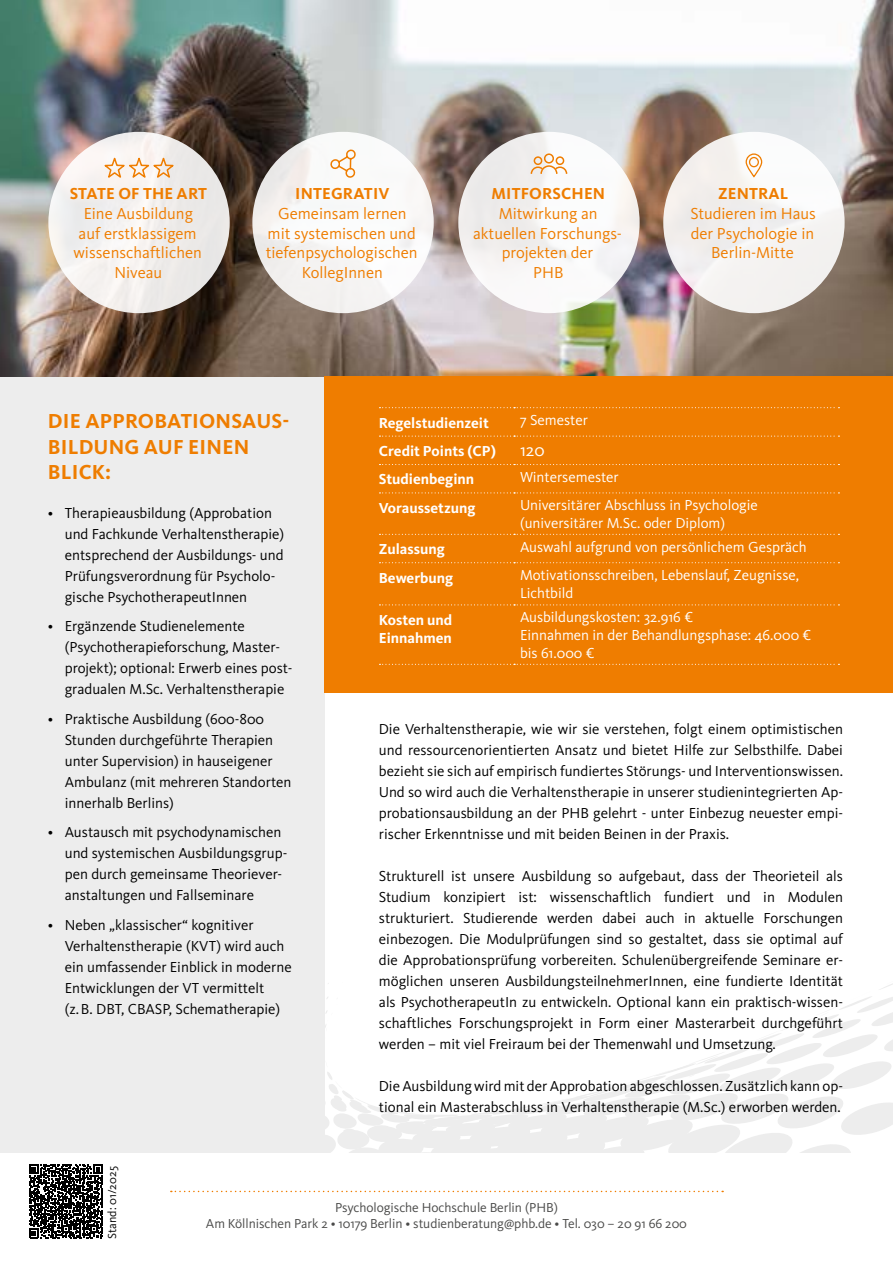
<style>
.page{position:relative;width:893px;height:1263px;background:#fff}
.page>*{position:absolute;margin:0;border:0;box-sizing:border-box;transform-origin:0 0}
.t1{font:700 21px/25.2px "Kievit OT";letter-spacing:.01em;color:#ef7d00}
.t2{font:18px "Kievit OT";color:#fff}
.t3{font:16.5px/19.8px "Kievit OT";color:#ef7d00;text-align:center}
.t4{font:700 16.5px "Kievit OT";letter-spacing:.01em;color:#ef7d00}
.t5{font:15px/21px "Kievit OT";color:#000}
.t6{font:15px/18px "Kievit OT";color:#fff}
.t7{font:700 15px/18px "Kievit OT";color:#fff}
.t8{font:13.5px/16.2px "Kievit OT";letter-spacing:-.005em;color:#4a4a49;text-align:center}
.t9{font:12px "Kievit OT";color:#000}
</style>
<div class="page">
<svg style="left:171px;top:1191px;width:552px;height:1px"></svg>
<svg style="left:29px;top:1164px;width:74px;height:74px"></svg>
<div style="left:0;top:376px;width:324px;height:776px;background:#ededed"></div>
<svg style="left:324px;top:978px;width:569px;height:174px"></svg>
<img style="left:0;top:0;width:893px;height:376px">
<div style="left:48px;top:132px;width:182px;height:181px;background:#f0eeed;border-radius:50%"></div>
<div style="left:458px;top:132px;width:182px;height:181px;background:linear-gradient(to right,#efeeed,#faf9f8);border-radius:50%"></div>
<div style="left:252px;top:132px;width:182px;height:181px;background:linear-gradient(to right,#efedec,#fcfcfc);border-radius:50%"></div>
<div style="left:663px;top:132px;width:182px;height:181px;background:#f4f1f0;border-radius:50%"></div>
<div style="left:746px;top:153px;width:16px;height:24px;border:1px solid #ef7d00;border-radius:8px"></div>
<div style="left:749px;top:157px;width:10px;height:10px;border:1px solid #ef7d00;border-radius:50%"></div>
<div style="left:324px;top:376px;width:569px;height:317px;background:#ef7d00"></div>
<svg style="left:379px;top:407px;width:460px;height:1px"></svg>
<svg style="left:379px;top:436px;width:460px;height:1px"></svg>
<svg style="left:379px;top:464px;width:460px;height:1px"></svg>
<svg style="left:379px;top:492px;width:460px;height:1px"></svg>
<svg style="left:379px;top:534px;width:460px;height:1px"></svg>
<svg style="left:379px;top:562px;width:460px;height:1px"></svg>
<svg style="left:379px;top:604px;width:460px;height:1px"></svg>
<svg style="left:379px;top:664px;width:460px;height:1px"></svg>
<svg style="left:101px;top:157px;width:73px;height:24px"></svg>
<div style="left:534px;top:156px;width:8px;height:9px;border:2px solid #ef7d00;border-radius:50%"></div>
<div style="left:556px;top:156px;width:8px;height:9px;border:2px solid #ef7d00;border-radius:50%"></div>
<div style="left:544px;top:153px;width:10px;height:11px;border:2px solid #ef7d00;border-radius:50%"></div>
<svg style="left:530px;top:165px;width:38px;height:10px"></svg>
<svg style="left:328px;top:148px;width:30px;height:32px"></svg>
<p class="t4" style="left:70px;top:184px;width:139px">STATE OF THE ART</p>
<p class="t3" style="left:73px;top:204px;width:130px">Eine Ausbildung auf erstklassigem wissenschaftlichen<br>Niveau</p>
<p class="t4" style="left:295px;top:184px;width:96px">INTEGRATIV</p>
<p class="t3" style="left:266px;top:204px;width:153px">Gemeinsam lernen mit systemischen und tiefenpsychologischen<br>KollegInnen</p>
<p class="t4" style="left:491px;top:184px;width:115px">MITFORSCHEN</p>
<p class="t3" style="left:473px;top:204px;width:151px">Mitwirkung an aktuellen Forschungs&shy;projekten der<br>PHB</p>
<p class="t4" style="left:718px;top:184px;width:72px">ZENTRAL</p>
<p class="t3" style="left:691px;top:204px;width:127px">Studieren im Haus der Psychologie in<br>Berlin-Mitte</p>
<h1 class="t1" style="left:48px;top:409px;width:243px">DIE APPROBATIONSAUS-<br>BILDUNG AUF EINEN<br>BLICK:</h1>
<p class="t5" style="left:65px;top:503px;width:221px;text-indent:-17px">• Therapieausbildung (Approbation und Fachkunde Verhaltenstherapie) entsprechend der Ausbildungs- und Prüfungsverordnung für Psycholo&shy;gische PsychotherapeutInnen</p>
<p class="t5" style="left:65px;top:616px;width:229px;text-indent:-17px">• Ergänzende Studienelemente (Psychotherapieforschung, Master&shy;projekt); optional: Erwerb eines post&shy;gradualen M.Sc. Verhaltenstherapie</p>
<p class="t5" style="left:65px;top:709px;width:228px;text-indent:-17px">• Praktische Ausbildung (600-800<br>Stunden durchgeführte Therapien unter Supervision) in hauseigener<br>Ambulanz (mit mehreren Standorten innerhalb Berlins)</p>
<p class="t5" style="left:65px;top:822px;width:224px;text-indent:-17px">• Austausch mit psychodynamischen und systemischen Ausbildungsgrup&shy;pen durch gemeinsame Theoriever&shy;anstaltungen und Fallseminare</p>
<p class="t5" style="left:65px;top:915px;width:228px;text-indent:-17px">• Neben „klassischer“ kognitiver Verhaltenstherapie (KVT) wird auch ein umfassender Einblick in moderne Entwicklungen der VT vermittelt (z.B. DBT, CBASP, Schematherapie)</p>
<p class="t7" style="left:379px;top:414px;width:112px">Regelstudienzeit</p>
<p class="t6" style="left:520px;top:411px;width:69px">7 Semester</p>
<p class="t7" style="left:379px;top:442px;width:119px">Credit Points (CP)</p>
<p class="t2" style="left:520px;top:440px;width:26px">120</p>
<p class="t7" style="left:379px;top:470px;width:97px">Studienbeginn</p>
<p class="t6" style="left:520px;top:468px;width:100px">Wintersemester</p>
<p class="t7" style="left:379px;top:499px;width:98px">Voraussetzung</p>
<p class="t6" style="left:520px;top:496px;width:239px">Universitärer Abschluss in Psychologie (universitärer M.Sc. oder Diplom)</p>
<p class="t7" style="left:379px;top:540px;width:67px">Zulassung</p>
<p class="t6" style="left:520px;top:538px;width:288px">Auswahl aufgrund von persönlichem Gespräch</p>
<p class="t7" style="left:379px;top:569px;width:76px">Bewerbung</p>
<p class="t6" style="left:520px;top:566px;width:281px">Motivationsschreiben, Lebenslauf, Zeugnisse,<br>Lichtbild</p>
<p class="t7" style="left:379px;top:611px;width:75px">Kosten und<br>Einnahmen</p>
<p class="t6" style="left:520px;top:608px;width:293px">Ausbildungskosten: 32.916 €<br>Einnahmen in der Behandlungsphase: 46.000 € bis 61.000 €</p>
<p class="t5" style="left:379px;top:719px;width:466px;text-align:justify">Die Verhaltenstherapie, wie wir sie verstehen, folgt einem optimistischen und ressourcenorientierten Ansatz und bietet Hilfe zur Selbsthilfe. Dabei bezieht sie sich auf empirisch fundiertes Störungs- und Interventionswissen.<br>Und so wird auch die Verhaltenstherapie in unserer studienintegrierten Ap&shy;probationsausbildung an der PHB gelehrt - unter Einbezug neuester empi&shy;rischer Erkenntnisse und mit beiden Beinen in der Praxis.</p>
<p class="t5" style="left:379px;top:866px;width:466px;text-align:justify">Strukturell ist unsere Ausbildung so aufgebaut, dass der Theorieteil als Studium konzipiert ist: wissenschaftlich fundiert und in Modulen strukturiert. Studierende werden dabei auch in aktuelle Forschungen einbezogen. Die Modulprüfungen sind so gestaltet, dass sie optimal auf die Approbationsprüfung vorbereiten. Schulenübergreifende Seminare er&shy;möglichen unseren AusbildungsteilnehmerInnen, eine fundierte Identität als PsychotherapeutIn zu entwickeln. Optional kann ein praktisch-wissen&shy;schaftliches Forschungsprojekt in Form einer Masterarbeit durchgeführt werden – mit viel Freiraum bei der Themenwahl und Umsetzung.</p>
<p class="t5" style="left:379px;top:1076px;width:466px">Die Ausbildung wird mit der Approbation abgeschlossen. Zusätzlich kann op&shy;tional ein Masterabschluss in Verhaltenstherapie (M.Sc.) erworben werden.</p>
<p class="t9" style="left:105px;top:1239px;width:74px;rotate:-90deg">Stand: 01/2025</p>
<p class="t8" style="left:206px;top:1199px;width:482px">Psychologische Hochschule Berlin (PHB)<br>Am Köllnischen Park 2 • 10179 Berlin • studienberatung@phb.de • Tel. 030 – 20 91 66 200</p>
</div>
